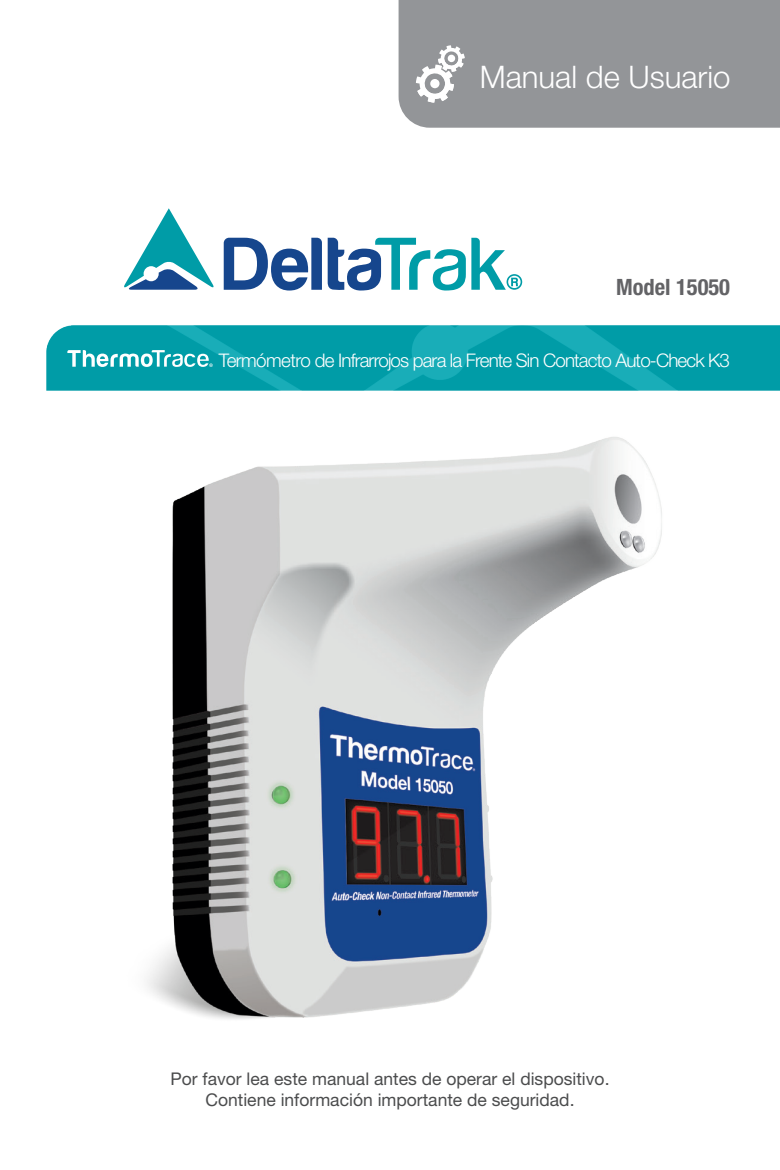
<style>
.page{position:relative;width:780px;height:1170px;background:#fff}
.page>*{position:absolute;margin:0;border:0;box-sizing:border-box;transform-origin:0 0}
.t1{font:300 31px "Helvetica Neue LT Std";color:#fff}
.t2{font:700 condensed 22.5px "Helvetica Neue LT Std";color:#636366}
.t3{font:300 18.75px "Helvetica Neue LT Std";letter-spacing:-.045em;color:#fff}
.t4{font:17.5px/21px "Helvetica Neue LT Std";color:#4b4c4d;text-align:center}
</style>
<div class="page">
<img style="left:46px;top:325px;width:734px;height:66px">
<svg style="left:67px;top:350px;width:146px;height:17px"></svg>
<svg style="left:224px;top:238px;width:298px;height:52px"></svg>
<svg style="left:124px;top:208px;width:90px;height:82px"></svg>
<img style="left:147px;top:437px;width:515px;height:582px">
<div style="left:398px;top:0;width:382px;height:128px;background:#939598"></div>
<svg style="left:416px;top:45px;width:48px;height:58px"></svg>
<h1 class="t1" style="left:479px;top:58px;width:252px">Manual de Usuario</h1>
<p class="t2" style="left:616px;top:273px;width:115px">Model 15050</p>
<p class="t3" style="left:219px;top:349px;width:512px">Termómetro de Infrarrojos para la Frente Sin Contacto Auto-Check K3</p>
<p class="t4" style="left:170px;top:1067px;width:440px">Por favor lea este manual antes de operar el dispositivo.<br>Contiene información importante de seguridad.</p>
</div>
